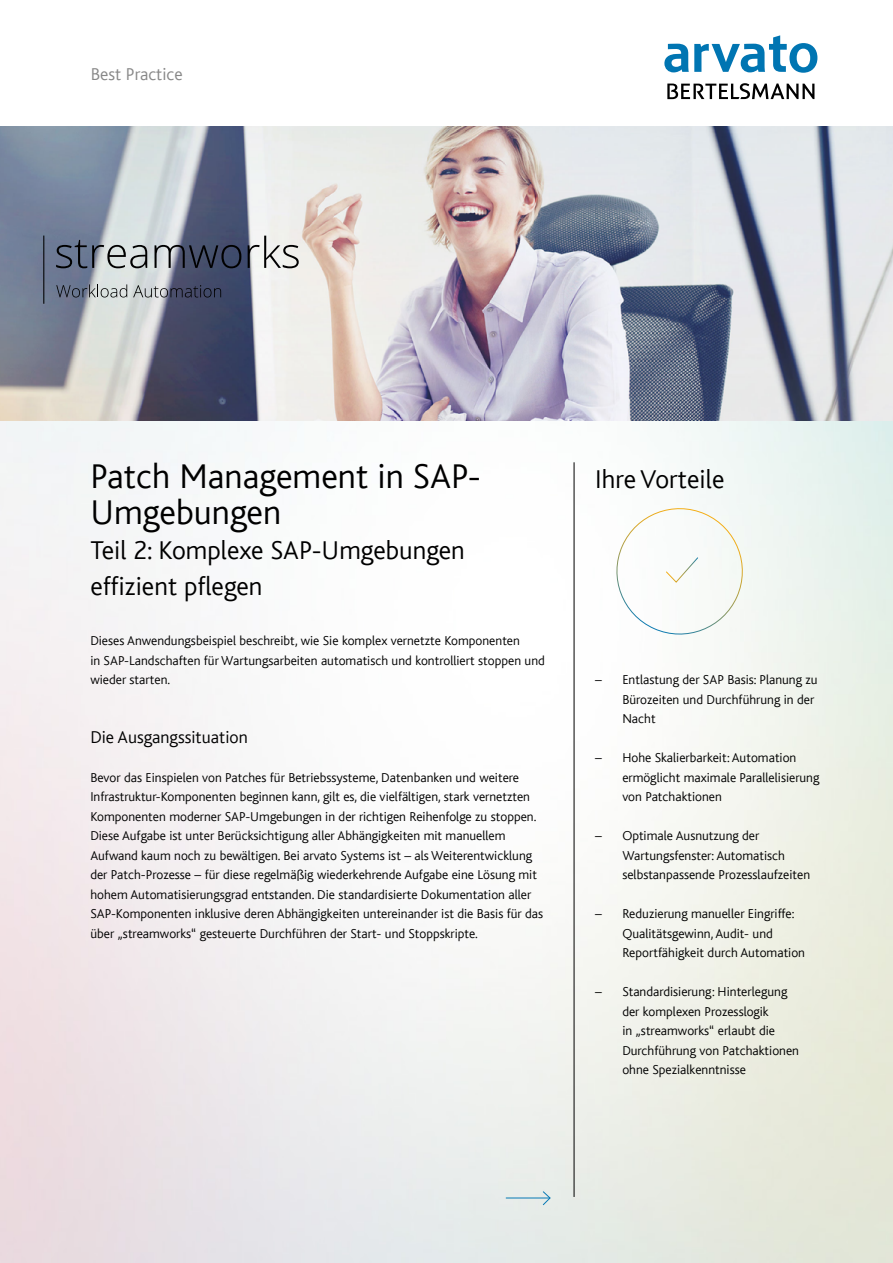
<style>
.page{position:relative;width:893px;height:1263px;background:#fff}
.page>*{position:absolute;margin:0;border:0;box-sizing:border-box;transform-origin:0 0}
.t1{font:300 36px/36px "Bliss";color:#000}
.t2{font:300 27px/35.4px "Bliss";color:#000}
.t3{font:300 18px "Bliss";color:#000}
.t4{font:300 18px "Bliss";color:#878787}
.t5{font:300 13.5px/19.5px "Bliss";color:#000}
</style>
<div class="page">
<img style="left:0;top:420px;width:893px;height:843px">
<hr style="left:506px;top:1198px;width:44px;height:1px;background:#0779b5">
<svg style="left:542px;top:1191px;width:9px;height:14px"></svg>
<hr style="left:574px;top:462px;width:1px;height:735px;background:#000">
<svg style="left:664px;top:35px;width:153px;height:38px"></svg>
<svg style="left:667px;top:83px;width:147px;height:16px"></svg>
<img style="left:0;top:126px;width:893px;height:294px">
<svg style="left:608px;top:500px;width:143px;height:143px"></svg>
<svg style="left:56px;top:240px;width:91px;height:28px;background:#858d96"></svg>
<svg style="left:155px;top:245px;width:86px;height:23px;background:#505668"></svg>
<svg style="left:248px;top:236px;width:51px;height:32px"></svg>
<svg style="left:56px;top:284px;width:71px;height:13px"></svg>
<svg style="left:133px;top:285px;width:88px;height:12px"></svg>
<hr style="left:43px;top:236px;width:1px;height:68px;background:#000">
<h3 class="t4" style="left:91px;top:64px;width:93px">Best Practice</h3>
<h1 class="t1" style="left:90px;top:459px;width:392px">Patch Management in SAP-<br>Umgebungen</h1>
<h2 class="t2" style="left:90px;top:533px;width:376px">Teil 2: Komplexe SAP-Umgebungen effizient pflegen</h2>
<p class="t5" style="left:90px;top:631px;width:456px">Dieses Anwendungsbeispiel beschreibt, wie Sie komplex vernetzte Komponenten<br>in SAP-Landschaften für Wartungsarbeiten automatisch und kontrolliert stoppen und wieder starten.</p>
<h3 class="t3" style="left:90px;top:727px;width:159px">Die Ausgangssituation</h3>
<p class="t5" style="left:90px;top:768px;width:454px">Bevor das Einspielen von Patches für Betriebssysteme, Datenbanken und weitere Infrastruktur-Komponenten beginnen kann, gilt es, die vielfältigen, stark vernetzten Komponenten moderner SAP-Umgebungen in der richtigen Reihenfolge zu stoppen.<br>Diese Aufgabe ist unter Berücksichtigung aller Abhängigkeiten mit manuellem Aufwand kaum noch zu bewältigen. Bei arvato Systems ist – als Weiterentwicklung der Patch-Prozesse – für diese regelmäßig wiederkehrende Aufgabe eine Lösung mit hohem Automatisierungsgrad entstanden. Die standardisierte Dokumentation aller SAP-Komponenten inklusive deren Abhängigkeiten untereinander ist die Basis für das über „streamworks“ gesteuerte Durchführen der Start- und Stoppskripte.</p>
<h2 class="t2" style="left:595px;top:461px;width:131px">Ihre Vorteile</h2>
<p class="t5" style="left:622px;top:670px;width:197px;text-indent:-27px">– Entlastung der SAP Basis: Planung zu<br>Bürozeiten und Durchführung in der<br>Nacht</p>
<p class="t5" style="left:622px;top:748px;width:199px;text-indent:-27px">– Hohe Skalierbarkeit: Automation ermöglicht maximale Parallelisierung von Patchaktionen</p>
<p class="t5" style="left:622px;top:826px;width:189px;text-indent:-27px">– Optimale Ausnutzung der<br>Wartungsfenster: Automatisch selbstanpassende Prozesslaufzeiten</p>
<p class="t5" style="left:622px;top:904px;width:184px;text-indent:-27px">– Reduzierung manueller Eingriffe:<br>Qualitätsgewinn, Audit- und<br>Reportfähigkeit durch Automation</p>
<p class="t5" style="left:622px;top:982px;width:178px;text-indent:-27px">– Standardisierung: Hinterlegung der komplexen Prozesslogik<br>in „streamworks“ erlaubt die<br>Durchführung von Patchaktionen ohne Spezialkenntnisse</p>
</div>
